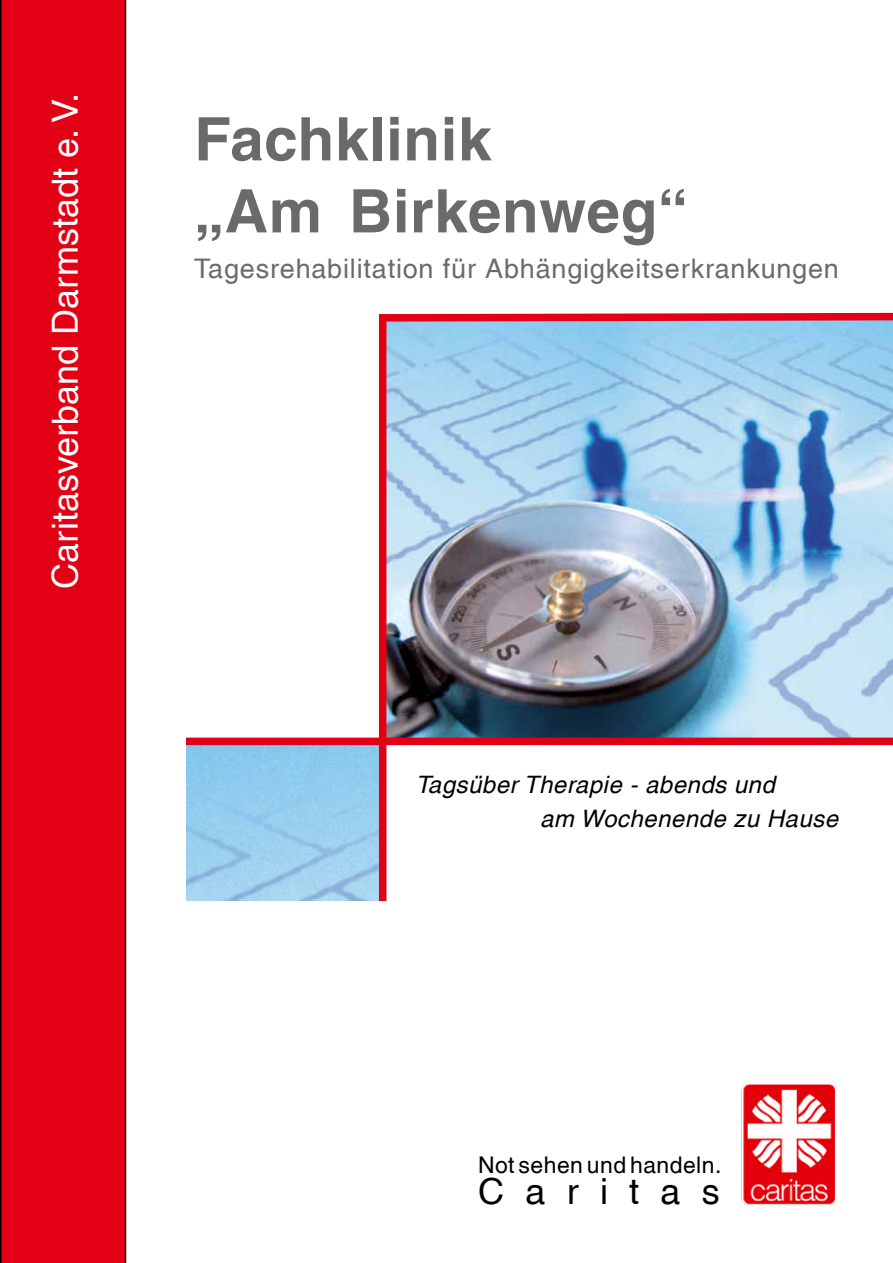
<style>
.page{position:relative;width:893px;height:1263px;background:#fff}
.page>*{position:absolute;margin:0;border:0;box-sizing:border-box;transform-origin:0 0}
.t1{font:700 60px/72px "Helvetica";letter-spacing:.01em;color:#6a6a69}
.t2{font:36px "Helvetica";color:#fff}
.t3{font:36px "Helvetica";letter-spacing:.59em;color:#000}
.t4{font:27px "Helvetica";letter-spacing:.03em;color:#6a6a69}
.t5{font:italic 24px/33.9px "Helvetica";letter-spacing:.02em;color:#000}
.t6{font:22.95px "Helvetica";letter-spacing:.02em;color:#000}
</style>
<div class="page">
<div style="left:0;top:0;width:126px;height:1263px;background:#e30015"></div>
<img style="left:386px;top:325px;width:507px;height:413px">
<img style="left:741px;top:1082px;width:96px;height:124px">
<svg style="left:386px;top:312px;width:507px;height:13px;background:#cb5b72"></svg>
<div style="left:379px;top:314px;width:7px;height:587px;background:#e30015"></div>
<div style="left:186px;top:738px;width:707px;height:7px;background:#e30015"></div>
<h2 class="t2" style="left:44px;top:589px;width:497px;rotate:-90deg">Caritasverband Darmstadt e. V.</h2>
<h1 class="t1" style="left:194px;top:102px;width:495px">Fachklinik<br>„Am Birkenweg“</h1>
<p class="t4" style="left:194px;top:252px;width:646px">Tagesrehabilitation für Abhängigkeitserkrankungen</p>
<p class="t5" style="left:540px;top:767px;width:299px;text-indent:-124px">Tagsüber Therapie - abends und<br>am Wochenende zu Hause</p>
<p class="t6" style="left:478px;top:1152px;width:245px">Not sehen und handeln.</p>
<h2 class="t3" style="left:478px;top:1170px;width:243px">Caritas</h2>
</div>
